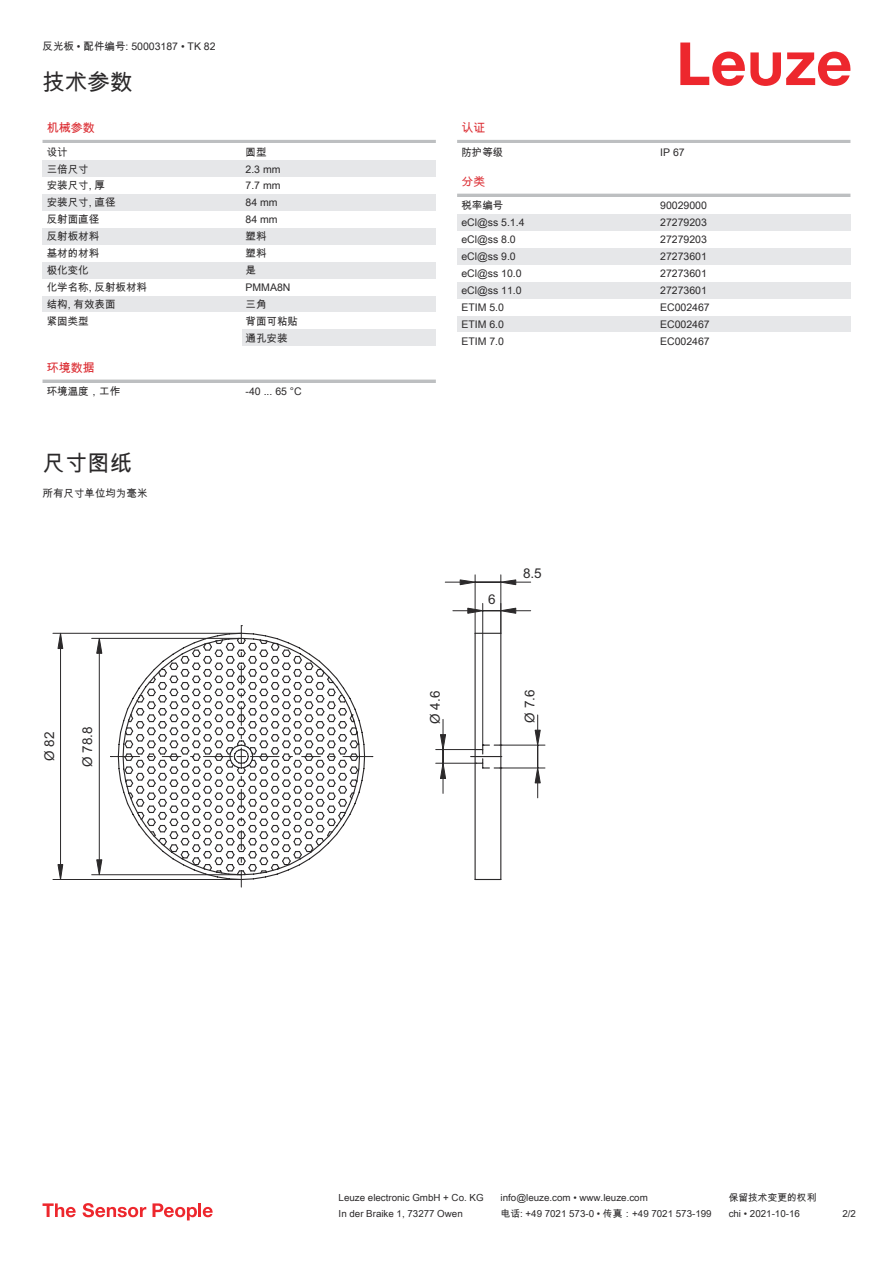
<style>
.page{position:relative;width:893px;height:1263px;background:#fff}
.page>*{position:absolute;margin:0;border:0;box-sizing:border-box;transform-origin:0 0}
.t1{font:22.5px "Arial Unicode MS";color:#2b292a}
.t2{font:13.5px "Arial";color:#2b292a}
.t3{font:12px "Arial Unicode MS";color:#db2a30}
.t4{font:10.5px/17px "Arial Unicode MS";color:#2b292a}
.t5{font:9.75px "Arial Unicode MS";color:#2b292a}
</style>
<div class="page">
<svg style="left:680px;top:43px;width:170px;height:43px"></svg>
<hr style="left:43px;top:140px;width:393px;height:3px;background:#bdbfc1">
<div style="left:43px;top:160px;width:199px;height:17px;background:#e6e7e9"></div>
<div style="left:242px;top:160px;width:194px;height:17px;background:#e6e7e9"></div>
<div style="left:43px;top:194px;width:199px;height:17px;background:#e6e7e9"></div>
<div style="left:242px;top:194px;width:194px;height:17px;background:#e6e7e9"></div>
<div style="left:43px;top:228px;width:199px;height:17px;background:#e6e7e9"></div>
<div style="left:242px;top:228px;width:194px;height:17px;background:#e6e7e9"></div>
<div style="left:43px;top:262px;width:199px;height:17px;background:#e6e7e9"></div>
<div style="left:242px;top:262px;width:194px;height:17px;background:#e6e7e9"></div>
<div style="left:43px;top:296px;width:199px;height:16px;background:#e6e7e9"></div>
<div style="left:242px;top:296px;width:194px;height:16px;background:#e6e7e9"></div>
<div style="left:242px;top:329px;width:194px;height:17px;background:#e6e7e9"></div>
<hr style="left:43px;top:380px;width:393px;height:3px;background:#bdbfc1">
<hr style="left:457px;top:140px;width:393px;height:3px;background:#bdbfc1">
<hr style="left:457px;top:194px;width:393px;height:3px;background:#bdbfc1">
<div style="left:457px;top:214px;width:200px;height:17px;background:#e6e7e9"></div>
<div style="left:657px;top:214px;width:193px;height:17px;background:#e6e7e9"></div>
<div style="left:457px;top:248px;width:200px;height:17px;background:#e6e7e9"></div>
<div style="left:657px;top:248px;width:193px;height:17px;background:#e6e7e9"></div>
<div style="left:457px;top:282px;width:200px;height:17px;background:#e6e7e9"></div>
<div style="left:657px;top:282px;width:193px;height:17px;background:#e6e7e9"></div>
<div style="left:457px;top:316px;width:200px;height:16px;background:#e6e7e9"></div>
<div style="left:657px;top:316px;width:193px;height:16px;background:#e6e7e9"></div>
<svg style="left:43px;top:1203px;width:33px;height:14px"></svg>
<svg style="left:83px;top:1203px;width:63px;height:14px"></svg>
<svg style="left:153px;top:1203px;width:44px;height:17px"></svg>
<hr style="left:198px;top:1203px;width:3px;height:14px;background:#ed272d">
<svg style="left:203px;top:1207px;width:10px;height:10px"></svg>
<hr style="left:53px;top:879px;width:188px;height:1px;background:#2b292a">
<hr style="left:53px;top:633px;width:188px;height:1px;background:#2b292a">
<svg style="left:59px;top:875px;width:3px;height:4px"></svg>
<svg style="left:57px;top:632px;width:54px;height:243px"></svg>
<svg style="left:96px;top:859px;width:6px;height:17px"></svg>
<svg style="left:96px;top:635px;width:344px;height:159px"></svg>
<svg style="left:111px;top:625px;width:262px;height:262px"></svg>
<hr style="left:475px;top:633px;width:1px;height:246px;background:#2b292a">
<hr style="left:500px;top:633px;width:1px;height:246px;background:#2b292a">
<svg style="left:475px;top:879px;width:26px;height:1px"></svg>
<hr style="left:500px;top:745px;width:45px;height:1px;background:#2b292a">
<hr style="left:500px;top:768px;width:45px;height:1px;background:#2b292a">
<hr style="left:475px;top:575px;width:1px;height:58px;background:#2b292a">
<hr style="left:501px;top:575px;width:1px;height:58px;background:#2b292a">
<svg style="left:445px;top:579px;width:86px;height:6px"></svg>
<svg style="left:440px;top:603px;width:101px;height:195px"></svg>
<p class="t4" style="left:43px;top:38px;width:175px">反光板 • 配件编号: 50003187 • TK 82</p>
<h1 class="t1" style="left:43px;top:66px;width:91px">技术参数</h1>
<p class="t3" style="left:47px;top:119px;width:49px">机械参数</p>
<p class="t4" style="left:47px;top:143px;width:22px">设计</p>
<p class="t4" style="left:246px;top:143px;width:22px">圆型</p>
<p class="t4" style="left:47px;top:160px;width:43px">三倍尺寸</p>
<p class="t4" style="left:246px;top:160px;width:37px">2.3 mm</p>
<p class="t4" style="left:47px;top:177px;width:60px">安装尺寸, 厚</p>
<p class="t4" style="left:246px;top:177px;width:37px">7.7 mm</p>
<p class="t4" style="left:47px;top:194px;width:70px">安装尺寸, 直径</p>
<p class="t4" style="left:246px;top:194px;width:34px">84 mm</p>
<p class="t4" style="left:47px;top:211px;width:54px">反射面直径</p>
<p class="t4" style="left:246px;top:211px;width:34px">84 mm</p>
<p class="t4" style="left:47px;top:228px;width:54px">反射板材料</p>
<p class="t4" style="left:246px;top:228px;width:22px">塑料</p>
<p class="t4" style="left:47px;top:245px;width:54px">基材的材料</p>
<p class="t4" style="left:246px;top:245px;width:22px">塑料</p>
<p class="t4" style="left:47px;top:262px;width:43px">极化变化</p>
<p class="t4" style="left:246px;top:262px;width:12px">是</p>
<p class="t4" style="left:47px;top:278px;width:102px">化学名称, 反射板材料</p>
<p class="t4" style="left:246px;top:278px;width:46px">PMMA8N</p>
<p class="t4" style="left:47px;top:295px;width:70px">结构, 有效表面</p>
<p class="t4" style="left:246px;top:295px;width:22px">三角</p>
<p class="t4" style="left:47px;top:312px;width:43px">紧固类型</p>
<p class="t4" style="left:246px;top:312px;width:54px">背面可粘贴通孔安装</p>
<p class="t3" style="left:47px;top:359px;width:49px">环境数据</p>
<p class="t4" style="left:47px;top:383px;width:75px">环境温度，工作</p>
<p class="t4" style="left:246px;top:383px;width:58px">-40 ... 65 °C</p>
<h1 class="t1" style="left:43px;top:447px;width:91px">尺寸图纸</h1>
<p class="t4" style="left:43px;top:484px;width:106px">所有尺寸单位均为毫米</p>
<p class="t2" style="left:42px;top:761px;width:31px;rotate:-90deg">Ø 82</p>
<p class="t2" style="left:80px;top:767px;width:42px;rotate:-90deg">Ø 78.8</p>
<p class="t3" style="left:461px;top:119px;width:25px">认证</p>
<p class="t4" style="left:461px;top:143px;width:43px">防护等级</p>
<p class="t4" style="left:660px;top:143px;width:26px">IP 67</p>
<p class="t3" style="left:461px;top:173px;width:25px">分类</p>
<p class="t4" style="left:461px;top:197px;width:43px">税率编号</p>
<p class="t4" style="left:660px;top:197px;width:48px">90029000</p>
<p class="t4" style="left:461px;top:214px;width:65px">eCl@ss 5.1.4</p>
<p class="t4" style="left:660px;top:214px;width:48px">27279203</p>
<p class="t4" style="left:461px;top:231px;width:56px">eCl@ss 8.0</p>
<p class="t4" style="left:660px;top:231px;width:48px">27279203</p>
<p class="t4" style="left:461px;top:248px;width:56px">eCl@ss 9.0</p>
<p class="t4" style="left:660px;top:248px;width:48px">27273601</p>
<p class="t4" style="left:461px;top:265px;width:62px">eCl@ss 10.0</p>
<p class="t4" style="left:660px;top:265px;width:48px">27273601</p>
<p class="t4" style="left:461px;top:281px;width:62px">eCl@ss 11.0</p>
<p class="t4" style="left:660px;top:281px;width:48px">27273601</p>
<p class="t4" style="left:461px;top:298px;width:44px">ETIM 5.0</p>
<p class="t4" style="left:660px;top:298px;width:51px">EC002467</p>
<p class="t4" style="left:461px;top:315px;width:44px">ETIM 6.0</p>
<p class="t4" style="left:660px;top:315px;width:51px">EC002467</p>
<p class="t4" style="left:461px;top:332px;width:44px">ETIM 7.0</p>
<p class="t4" style="left:660px;top:332px;width:51px">EC002467</p>
<p class="t2" style="left:488px;top:592px;width:9px">6</p>
<p class="t2" style="left:523px;top:565px;width:20px">8.5</p>
<p class="t2" style="left:427px;top:724px;width:35px;rotate:-90deg">Ø 4.6</p>
<p class="t2" style="left:522px;top:723px;width:35px;rotate:-90deg">Ø 7.6</p>
<p class="t5" style="left:339px;top:1191px;width:146px">Leuze electronic GmbH + Co. KG</p>
<p class="t5" style="left:501px;top:1191px;width:149px">info@leuze.com • www.leuze.com</p>
<p class="t5" style="left:729px;top:1191px;width:89px">保留技术变更的权利</p>
<p class="t5" style="left:339px;top:1206px;width:126px">In der Braike 1, 73277 Owen</p>
<p class="t5" style="left:501px;top:1206px;width:212px">电话: +49 7021 573-0 • 传真：+49 7021 573-199</p>
<p class="t5" style="left:729px;top:1206px;width:73px">chi • 2021-10-16</p>
<p class="t5" style="left:842px;top:1206px;width:15px">2 /2</p>
</div>
